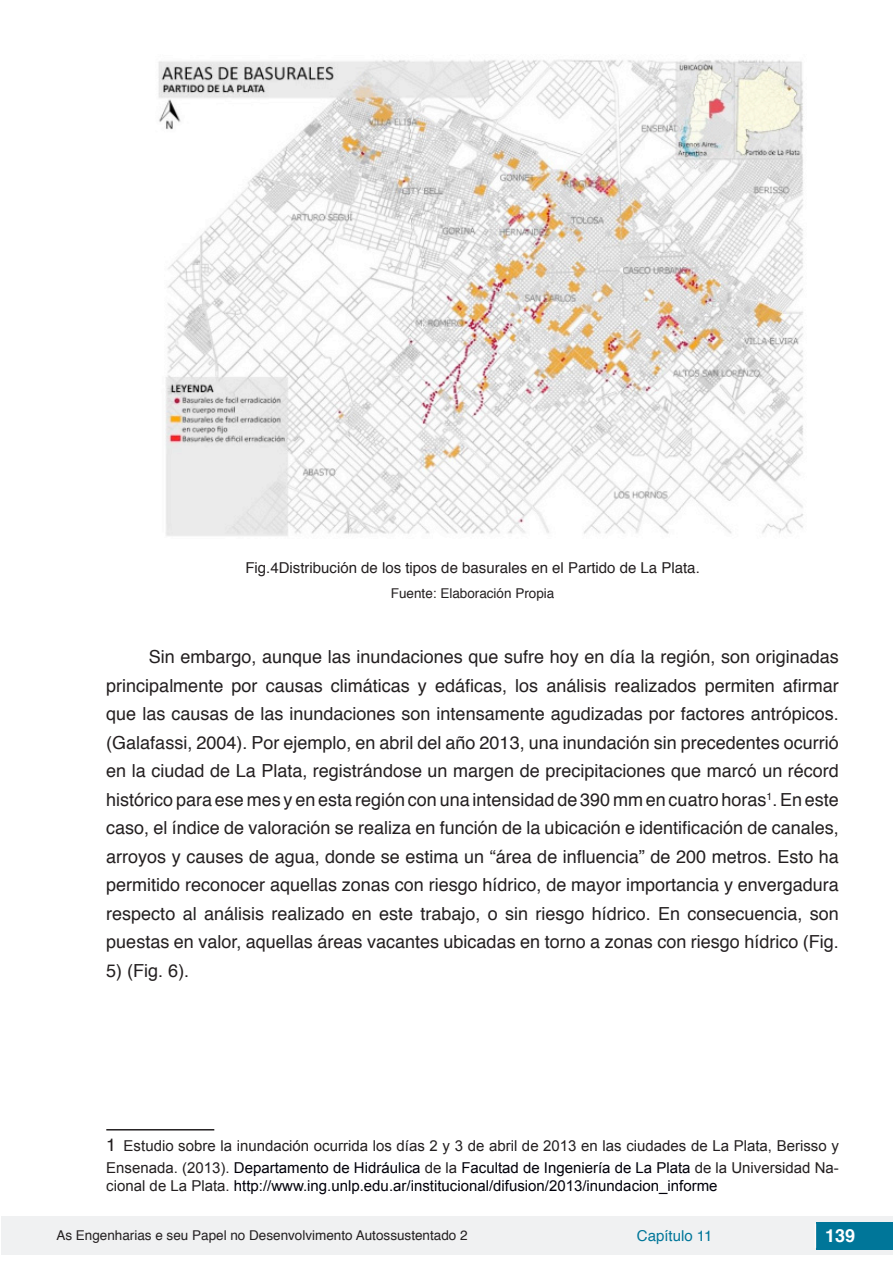
<style>
.page{position:relative;width:893px;height:1263px;background:#fff}
.page>*{position:absolute;margin:0;border:0;box-sizing:border-box;transform-origin:0 0}
.txt{font:18px/28.5px "Helvetica";color:#231f20;text-align:justify}
.t1{font:700 18px "Helvetica";color:#fff}
.t2{font:15px/21.6px "Arial";color:#231f20}
.t3{font:15px "Arial";color:#00000a}
.ref_tabelas{font:15px "Helvetica";color:#231f20}
.t4{font:15px "Helvetica";color:#007699}
.tab_fonte{font:13.5px "Helvetica";color:#231f20}
.s1{font-family:"Helvetica";font-size:18px}
.s2{color:#00000a}
.s3{color:#231f20}
</style>
<div class="page">
<div style="left:1px;top:1216px;width:891px;height:38px;background:#f0f1f2"></div>
<div style="left:816px;top:1222px;width:77px;height:27px;background:#007699"></div>
<svg style="left:815px;top:1224px;width:1px;height:24px"></svg>
<img style="left:158px;top:59px;width:645px;height:477px">
<hr style="left:106px;top:1129px;width:108px;height:1px;background:#231f20">
<p class="ref_tabelas" style="left:245px;top:556px;width:456px">Fig.4Distribución de los tipos de basurales en el Partido de La Plata.</p>
<p class="tab_fonte" style="left:391px;top:583px;width:165px">Fuente: Elaboración Propia</p>
<p class="txt" style="left:106px;top:643px;width:734px;text-indent:43px">Sin embargo, aunque las inundaciones que sufre hoy en día la región, son originadas principalmente por causas climáticas y edáficas, los análisis realizados permiten afirmar que las causas de las inundaciones son intensamente agudizadas por factores antrópicos. (Galafassi, 2004). Por ejemplo, en abril del año 2013, una inundación sin precedentes ocurrió en la ciudad de La Plata, registrándose un margen de precipitaciones que marcó un récord histórico para ese mes y en esta región con una intensidad de 390 mm en cuatro horas<sup>1</sup>. En este caso, el índice de valoración se realiza en función de la ubicación e identificación de canales, arroyos y causes de agua, donde se estima un “área de influencia” de 200 metros. Esto ha permitido reconocer aquellas zonas con riesgo hídrico, de mayor importancia y envergadura respecto al análisis realizado en este trabajo, o sin riesgo hídrico. En consecuencia, son puestas en valor, aquellas áreas vacantes ubicadas en torno a zonas con riesgo hídrico (Fig.</p>
<p class="txt" style="left:106px;top:957px;width:85px">5) (Fig. 6).</p>
<p class="t2" style="left:106px;top:1135px;width:734px"><span class="s1">1</span> Estudio sobre la inundación ocurrida los días 2 y 3 de abril de 2013 en las ciudades de La Plata, Berisso y<br>Ensenada. (2013). <span class="s2">Departamento de Hidráulica</span> de la <span class="s2">Facultad de Ingeniería de La Plata</span> de la Universidad Na-</p>
<p class="t3" style="left:106px;top:1176px;width:613px"><span class="s3">cional de La Plata.</span> http://www.ing.unlp.edu.ar/institucional/difusion/2013/inundacion_informe</p>
<p class="tab_fonte" style="left:56px;top:1224px;width:413px">As Engenharias e seu Papel no Desenvolvimento Autossustentado 2</p>
<p class="t4" style="left:637px;top:1224px;width:77px">Capítulo 11</p>
<p class="t1" style="left:825px;top:1221px;width:32px">139</p>
</div>
